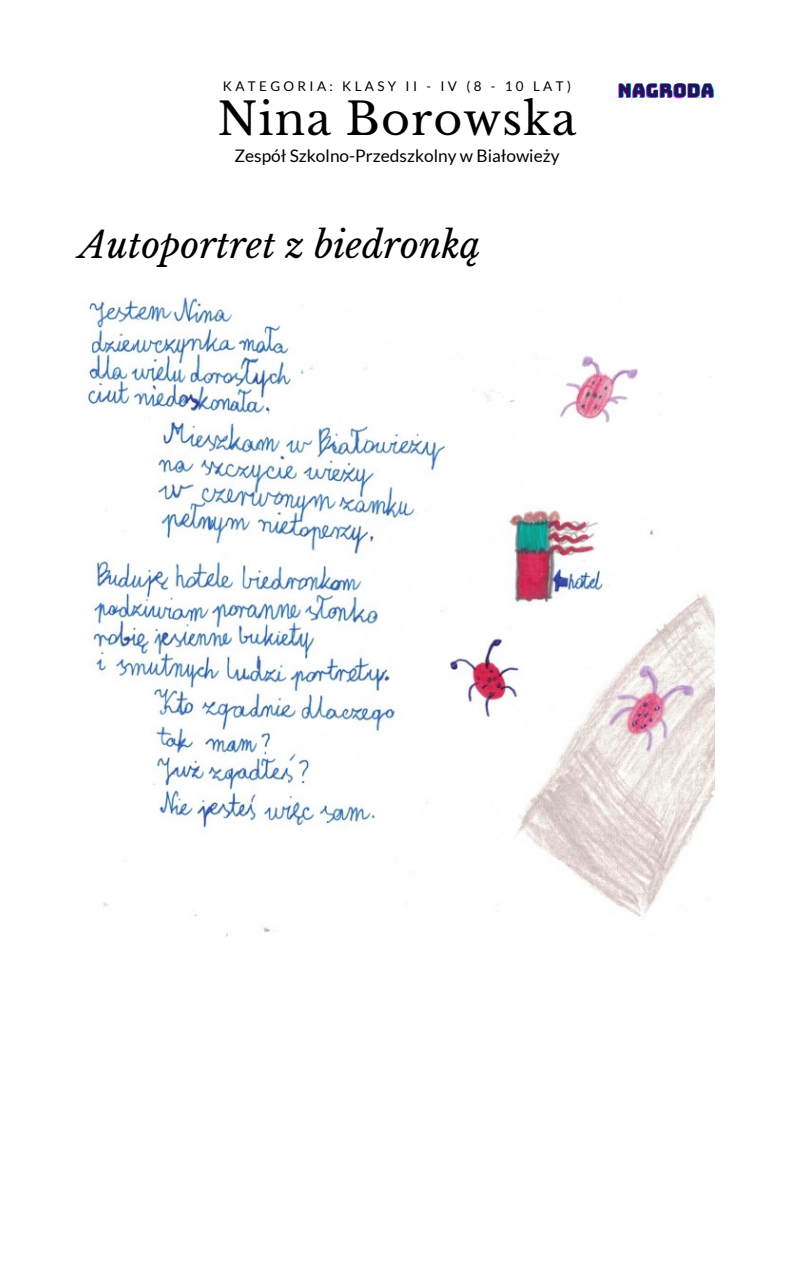
<style>
.page{position:relative;width:794px;height:1266px;background:#fff}
.page>*{position:absolute;margin:0;border:0;box-sizing:border-box;transform-origin:0 0}
.t1{font:44.25px "Libre Baskerville";letter-spacing:.025em;color:#000}
.t2{font:italic 36px "Libre Baskerville";color:#000}
.t3{font:18.75px "Bungee";color:#f0f}
.t4{font:17.25px "Lato";color:#000}
.t5{font:13.42px "Lato";letter-spacing:.25em;color:#000}
</style>
<div class="page">
<img style="left:88px;top:297px;width:626px;height:640px">
<p class="t5" style="left:223px;top:78px;width:349px">KATEGORIA: KLASY II - IV (8 - 10 LAT)</p>
<p class="t3" style="left:617px;top:81px;width:98px">NAGRODA</p>
<p class="t1" style="left:217px;top:92px;width:360px">Nina Borowska</p>
<p class="t4" style="left:234px;top:145px;width:326px">Zespół Szkolno-Przedszkolny w Białowieży</p>
<p class="t2" style="left:79px;top:223px;width:402px">Autoportret z biedronką</p>
</div>
